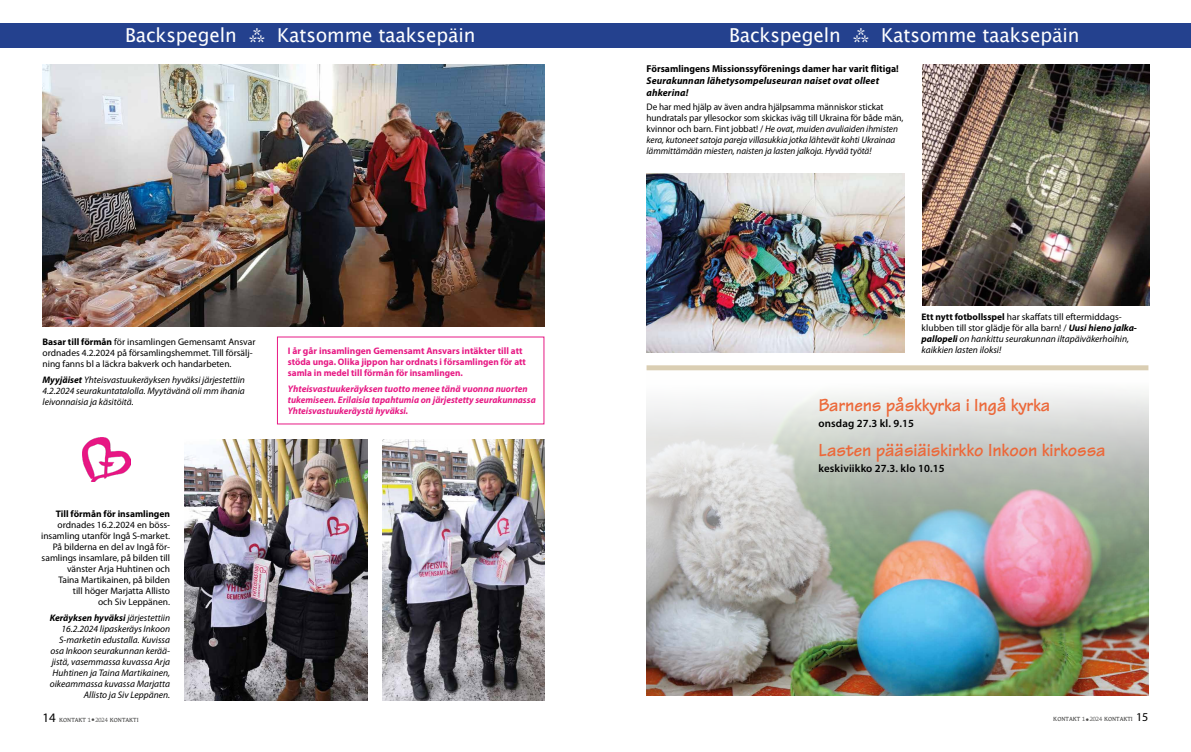
<style>
.page{position:relative;width:1191px;height:752px;background:#fff}
.page>*{position:absolute;margin:0;border:0;box-sizing:border-box;transform-origin:0 0}
.t1{font:19.2px "Lucida Grande";letter-spacing:-.005em;color:#fff}
.t2{font:700 18.8px "Tekton";letter-spacing:-.005em;color:#ec6839}
.t3{font:600 10.9px "Myriad Pro";letter-spacing:.01em;color:#000}
.t4{font:italic 700 10px/12px "Myriad Pro";letter-spacing:.01em;color:#000}
.t5{font:700 10px "Myriad Pro";color:#000}
.t6{font:italic 9.5px/11px "Myriad Pro";color:#000}
.t7{font:9.5px/11px "Myriad Pro";color:#000}
.t8{font:700 9.5px/11px "Myriad Pro";color:#e71a84}
.t9{font:italic 700 9.5px/11px "Myriad Pro";color:#e71a84}
.t10{font:700 9.5px "Myriad Pro";color:#000}
.t11{font:8px "Martti";color:#4a4a49;scale:.95 1}
.s1{font-style:normal}
.s2{font-weight:700}
.s3{font-weight:700;font-style:italic}
.s4{font-style:italic}
.s5{font-family:"Myriad Pro";font-size:13px;color:#000}
.s6{font-size:5.6px}
.s7{font-family:"Myriad Pro";font-size:12px;color:#000}
</style>
<div class="page">
<img style="left:646px;top:392px;width:502px;height:303px">
<img style="left:43px;top:65px;width:501px;height:261px">
<img style="left:184px;top:439px;width:183px;height:261px">
<img style="left:646px;top:173px;width:258px;height:179px">
<img style="left:922px;top:65px;width:227px;height:240px">
<div style="left:0;top:23px;width:595px;height:25px;background:#24418e"></div>
<div style="left:595px;top:23px;width:596px;height:25px;background:#24418e"></div>
<div style="left:646px;top:365px;width:502px;height:5px;background:#daceb3"></div>
<img style="left:383px;top:439px;width:161px;height:261px">
<img style="left:83px;top:437px;width:47px;height:44px">
<h1 class="t1" style="left:125px;top:24px;width:352px">Backspegeln ⁂ Katsomme taaksepäin</h1>
<h1 class="t1" style="left:729px;top:24px;width:352px">Backspegeln ⁂ Katsomme taaksepäin</h1>
<p class="t5" style="left:646px;top:63px;width:254px">Församlingens Missionssyförenings damer har varit flitiga!</p>
<p class="t4" style="left:646px;top:75px;width:234px">Seurakunnan lähetysompeluseuran naiset ovat olleet ahkerina!</p>
<p class="t6" style="left:646px;top:102px;width:258px"><span class="s1">De har med hjälp av även andra hjälpsamma människor stickat hundratals par yllesockor som skickas iväg till Ukraina för både män, kvinnor och barn. Fint jobbat! /</span> He ovat, muiden avuliaiden ihmisten kera, kutoneet satoja pareja villasukkia jotka lähtevät kohti Ukrainaa lämmittämään miesten, naisten ja lasten jalkoja. Hyvää työtä!</p>
<p class="t7" style="left:43px;top:336px;width:214px"><span class="s2">Basar till förmån</span> för insamlingen Gemensamt Ansvar ordnades 4.2.2024 på församlingshemmet. Till försälj&shy;ning fanns bl a läckra bakverk och handarbeten.</p>
<p class="t6" style="left:43px;top:374px;width:204px;text-align:justify"><span class="s2">Myyjäiset</span> Yhteisvastuukeräyksen hyväksi järjestettiin 4.2.2024 seurakuntatalolla. Myytävänä oli mm ihania leivonnaisia ja käsitöitä.</p>
<p class="t10" style="left:56px;top:507px;width:116px">Till förmån för insamlingen</p>
<p class="t7" style="left:41px;top:518px;width:130px;text-align:right">ordnades 16.2.2024 en böss&shy;insamling utanför Ingå S-market.<br>På bilderna en del av Ingå för&shy;samlings insamlare, på bilden till vänster Arja Huhtinen och<br>Taina Martikainen, på bilden<br>till höger Marjatta Allisto<br>och Siv Leppänen.</p>
<p class="t6" style="left:50px;top:612px;width:122px;text-align:right"><span class="s2">Keräyksen hyväksi</span> järjestettiin<br>16.2.2024 lipaskeräys Inkoon<br>S-marketin edustalla. Kuvissa osa Inkoon seurakunnan kerää&shy;jistä, vasemmassa kuvassa Arja<br>Huhtinen ja Taina Martikainen, oikeammassa kuvassa Marjatta<br>Allisto ja Siv Leppänen.</p>
<p class="t7" style="left:921px;top:311px;width:217px"><span class="s2">Ett nytt fotbollsspel</span> har skaffats till eftermiddags&shy;klubben till stor glädje för alla barn! / <span class="s3">Uusi hieno jalka&shy;pallopeli</span> <span class="s4">on hankittu seurakunnan iltapäiväkerhoihin, kaikkien lasten iloksi!</span></p>
<p class="t8" style="left:288px;top:345px;width:240px">I år går insamlingen Gemensamt Ansvars intäkter till att stöda unga. Olika jippon har ordnats i församlingen för att samla in medel till förmån för insamlingen.</p>
<p class="t9" style="left:288px;top:383px;width:249px">Yhteisvastuukeräyksen tuotto menee tänä vuonna nuorten tukemiseen. Erilaisia tapahtumia on järjestetty seurakunnassa<br>Yhteisvastuukeräystä hyväksi.</p>
<h2 class="t2" style="left:818px;top:393px;width:233px">Barnens påskkyrka i Ingå kyrka</h2>
<p class="t3" style="left:818px;top:417px;width:97px">onsdag 27.3 kl. 9.15</p>
<h2 class="t2" style="left:818px;top:437px;width:289px">Lasten pääsiäiskirkko Inkoon kirkossa</h2>
<p class="t3" style="left:818px;top:462px;width:127px">keskiviikko 27.3. klo 10.15</p>
<p class="t11" style="left:43px;top:713px;width:103px"><span class="s5">14</span> Kontakt <span class="s6">1 2024</span> Kontakti</p>
<p class="t11" style="left:1053px;top:713px;width:102px">Kontakt <span class="s6">1 2024</span> Kontakti <span class="s7">15</span></p>
</div>
